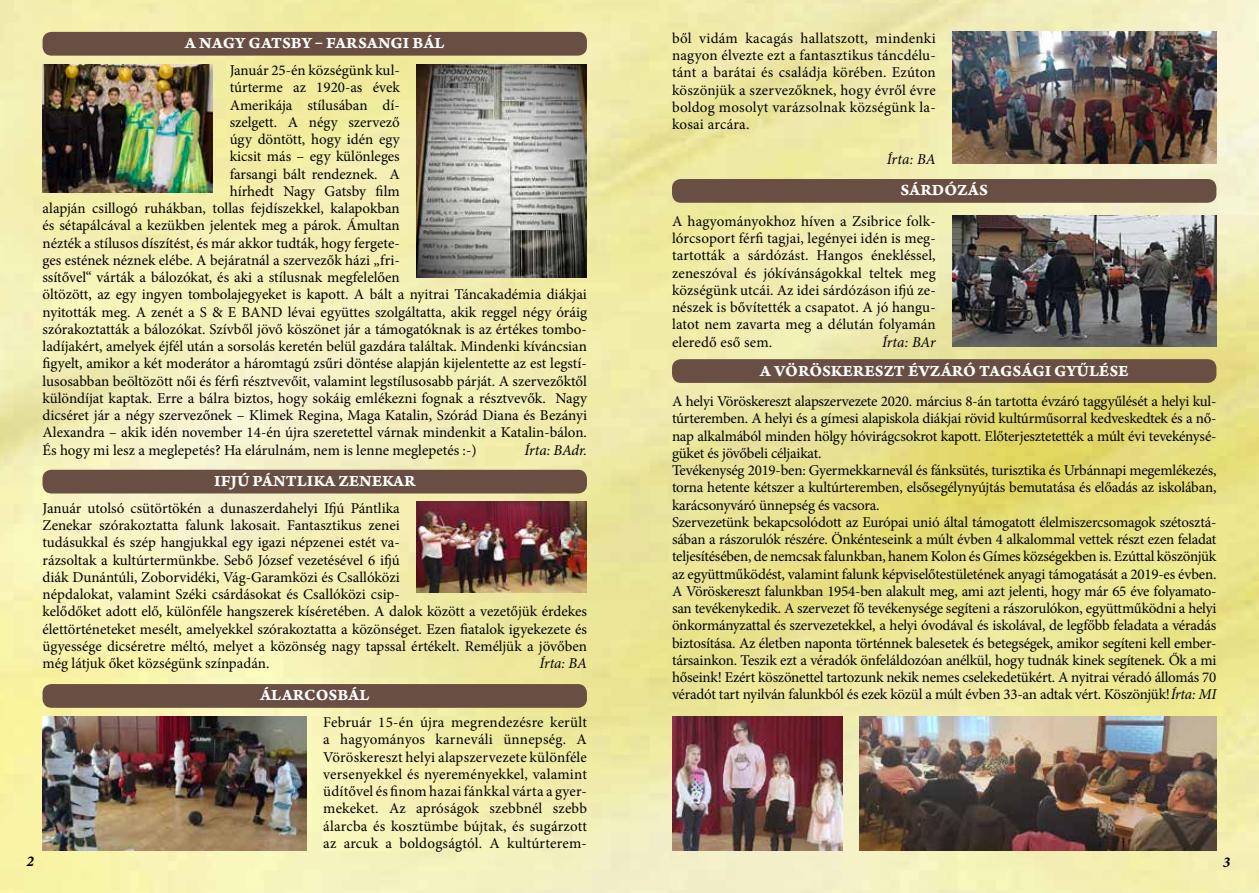
<style>
.page{position:relative;width:1259px;height:893px;background:#fff}
.page>*{position:absolute;margin:0;border:0;box-sizing:border-box;transform-origin:0 0}
.t1{font:16.5px "Arno Pro Bold Caption";color:#fff}
.t2{font:15px/17.2px "Minion Pro";letter-spacing:-.01em;color:#000;text-align:justify}
.t3{font:italic 15px "Minion Pro";letter-spacing:-.01em;color:#000}
.t4{font:15px "Minion Pro Bold It Capt";color:#000}
.s1{font-style:italic}
</style>
<div class="page">
<img style="left:0;top:0;width:1259px;height:893px">
<div style="left:43px;top:470px;width:544px;height:23px;background:#694f43;border-radius:9px"></div>
<div style="left:43px;top:684px;width:544px;height:24px;background:#694f43;border-radius:9px"></div>
<div style="left:43px;top:32px;width:544px;height:24px;background:#694f43;border-radius:9px"></div>
<img style="left:672px;top:716px;width:170px;height:134px">
<img style="left:859px;top:716px;width:357px;height:134px">
<div style="left:672px;top:359px;width:544px;height:24px;background:#694f43;border-radius:9px"></div>
<div style="left:672px;top:179px;width:544px;height:24px;background:#694f43;border-radius:9px"></div>
<img style="left:43px;top:64px;width:170px;height:129px">
<img style="left:43px;top:716px;width:263px;height:134px">
<img style="left:952px;top:32px;width:264px;height:132px">
<img style="left:952px;top:215px;width:264px;height:132px">
<img style="left:417px;top:502px;width:170px;height:91px">
<img style="left:417px;top:64px;width:170px;height:214px">
<p class="t1" style="left:185px;top:33px;width:261px">A NAGY GATSBY – FARSANGI BÁL</p>
<p class="t2" style="left:230px;top:62px;width:172px">Január 25-én községünk kul-</p>
<p class="t2" style="left:230px;top:79px;width:172px">túrterme az 1920-as évek</p>
<p class="t2" style="left:230px;top:96px;width:172px">Amerikája stílusában dí-</p>
<p class="t2" style="left:230px;top:113px;width:172px">szelgett. A négy szervező</p>
<p class="t2" style="left:230px;top:131px;width:172px">úgy döntött, hogy idén egy</p>
<p class="t2" style="left:230px;top:148px;width:172px">kicsit más – egy különleges</p>
<p class="t2" style="left:230px;top:165px;width:172px">farsangi bált rendeznek. A</p>
<p class="t2" style="left:230px;top:182px;width:172px">hírhedt Nagy Gatsby film</p>
<p class="t2" style="left:43px;top:200px;width:359px">alapján csillogó ruhákban, tollas fejdíszekkel, kalapokban</p>
<p class="t2" style="left:43px;top:217px;width:359px">és sétapálcával a kezükben jelentek meg a párok. Ámultan</p>
<p class="t2" style="left:43px;top:234px;width:359px">nézték a stílusos díszítést, és már akkor tudták, hogy fergete-</p>
<p class="t2" style="left:43px;top:251px;width:359px">ges estének néznek elébe. A bejáratnál a szervezők házi „fri-</p>
<p class="t2" style="left:43px;top:269px;width:359px">ssítővel“ várták a bálozókat, és aki a stílusnak megfelelően</p>
<p class="t2" style="left:43px;top:286px;width:546px">öltözött, az egy ingyen tombolajegyeket is kapott. A bált a nyitrai Táncakadémia diákjai</p>
<p class="t2" style="left:43px;top:303px;width:546px">nyitották meg. A zenét a S &amp; E BAND lévai együttes szolgáltatta, akik reggel négy óráig</p>
<p class="t2" style="left:43px;top:320px;width:546px">szórakoztatták a bálozókat. Szívből jövő köszönet jár a támogatóknak is az értékes tombo-</p>
<p class="t2" style="left:43px;top:338px;width:546px">ladíjakért, amelyek éjfél után a sorsolás keretén belül gazdára találtak. Mindenki kíváncsian</p>
<p class="t2" style="left:43px;top:355px;width:546px">figyelt, amikor a két moderátor a háromtagú zsűri döntése alapján kijelentette az est legstí-</p>
<p class="t2" style="left:43px;top:372px;width:546px">lusosabban beöltözött női és férfi résztvevőit, valamint legstílusosabb párját. A szervezőktől</p>
<p class="t2" style="left:43px;top:389px;width:546px">különdíjat kaptak. Erre a bálra biztos, hogy sokáig emlékezni fognak a résztvevők. Nagy</p>
<p class="t2" style="left:43px;top:407px;width:546px">dicséret jár a négy szervezőnek – Klimek Regina, Maga Katalin, Szórád Diana és Bezányi</p>
<p class="t2" style="left:43px;top:424px;width:546px">Alexandra – akik idén november 14-én újra szeretettel várnak mindenkit a Katalin-bálon.</p>
<p class="t2" style="left:43px;top:441px;width:435px">És hogy mi lesz a meglepetés? Ha elárulnám, nem is lenne meglepetés :-)</p>
<p class="t3" style="left:524px;top:439px;width:64px">Írta: BAdr.</p>
<p class="t1" style="left:214px;top:471px;width:203px">IFJÚ PÁNTLIKA ZENEKAR</p>
<p class="t2" style="left:43px;top:499px;width:546px;text-align:left">Január utolsó csütörtökén a dunaszerdahelyi Ifjú Pántlika<br>Zenekar szórakoztatta falunk lakosait. Fantasztikus zenei<br>tudásukkal és szép hangjukkal egy igazi népzenei estét va-<br>rázsoltak a kultúrtermünkbe. Sebő József vezetésével 6 ifjú<br>diák Dunántúli, Zoborvidéki, Vág-Garamközi és Csallóközi<br>népdalokat, valamint Széki csárdásokat és Csallóközi csip-<br>kelődőket adott elő, különféle hangszerek kíséretében. A dalok között a vezetőjük érdekes élettörténeteket mesélt, amelyekkel szórakoztatta a közönséget. Ezen fiatalok igyekezete és ügyessége dicséretre méltó, melyet a közönség nagy tapssal értékelt. Reméljük a jövőben még látjuk őket községünk színpadán.</p>
<p class="t3" style="left:539px;top:653px;width:49px">Írta: BA</p>
<p class="t1" style="left:260px;top:685px;width:111px">ÁLARCOSBÁL</p>
<p class="t2" style="left:323px;top:714px;width:265px">Február 15-én újra megrendezésre került a hagyományos karneváli ünnepség. A Vöröskereszt helyi alapszervezete különféle versenyekkel és nyereményekkel, valamint üdítővel és finom hazai fánkkal várta a gyer&shy;mekeket. Az apróságok szebbnél szebb álarcba és kosztümbe bújtak, és sugárzott az arcuk a boldogságtól. A kultúrterem-</p>
<p class="t2" style="left:672px;top:29px;width:265px">ből vidám kacagás hallatszott, mindenki nagyon élvezte ezt a fantasztikus táncdélu&shy;tánt a barátai és családja körében. Ezúton köszönjük a szervezőknek, hogy évről évre boldog mosolyt varázsolnak községünk la&shy;kosai arcára.</p>
<p class="t3" style="left:887px;top:149px;width:50px">Írta: BA</p>
<p class="t1" style="left:900px;top:180px;width:89px">SÁRDÓZÁS</p>
<p class="t2" style="left:672px;top:213px;width:265px">A hagyományokhoz híven a Zsibrice folk&shy;lórcsoport férfi tagjai, legényei idén is meg&shy;tartották a sárdózást. Hangos énekléssel, zeneszóval és jókívánságokkal teltek meg községünk utcái. Az idei sárdózáson ifjú ze&shy;nészek is bővítették a csapatot. A jó hangu&shy;latot nem zavarta meg a délután folyamán eleredő eső sem.</p>
<p class="t3" style="left:882px;top:332px;width:55px">Írta: BAr</p>
<p class="t1" style="left:760px;top:361px;width:370px">A VÖRÖSKERESZT ÉVZÁRÓ TAGSÁGI GYŰLÉSE</p>
<p class="t2" style="left:672px;top:393px;width:546px;text-align:left">A helyi Vöröskereszt alapszervezete 2020. március 8-án tartotta évzáró taggyűlését a helyi kul&shy;túrteremben. A helyi és a gímesi alapiskola diákjai rövid kultúrműsorral kedveskedtek és a nő&shy;nap alkalmából minden hölgy hóvirágcsokrot kapott. Előterjesztetették a múlt évi tevekénysé&shy;güket és jövőbeli céljaikat.<br>Tevékenység 2019-ben: Gyermekkarnevál és fánksütés, turisztika és Urbánnapi megemlékezés, torna hetente kétszer a kultúrteremben, elsősegélynyújtás bemutatása és előadás az iskolában, karácsonyváró ünnepség és vacsora.<br>Szervezetünk bekapcsolódott az Európai unió által támogatott élelmiszercsomagok szétosztá&shy;sában a rászorulók részére. Önkénteseink a múlt évben 4 alkalommal vettek részt ezen feladat teljesítésében, de nemcsak falunkban, hanem Kolon és Gímes községekben is. Ezúttal köszönjük az együttműködést, valamint falunk képviselőtestületének anyagi támogatását a 2019-es évben.<br>A Vöröskereszt falunkban 1954-ben alakult meg, ami azt jelenti, hogy már 65 éve folyamato&shy;san tevékenykedik. A szervezet fő tevékenysége segíteni a rászorulókon, együttműködni a helyi önkormányzattal és szervezetekkel, a helyi óvodával és iskolával, de legfőbb feladata a véradás biztosítása. Az életben naponta történnek balesetek és betegségek, amikor segíteni kell ember&shy;társainkon. Teszik ezt a véradók önfeláldozóan anélkül, hogy tudnák kinek segítenek. Ők a mi hőseink! Ezért köszönettel tartozunk nekik nemes cselekedetükért. A nyitrai véradó állomás 70 véradót tart nyilván falunkból és ezek közül a múlt évben 33-an adtak vért. Köszönjük!<span class="s1">Írta: MI</span></p>
<p class="t4" style="left:27px;top:850px;width:9px">2</p>
<p class="t4" style="left:1222px;top:851px;width:9px">3</p>
</div>
